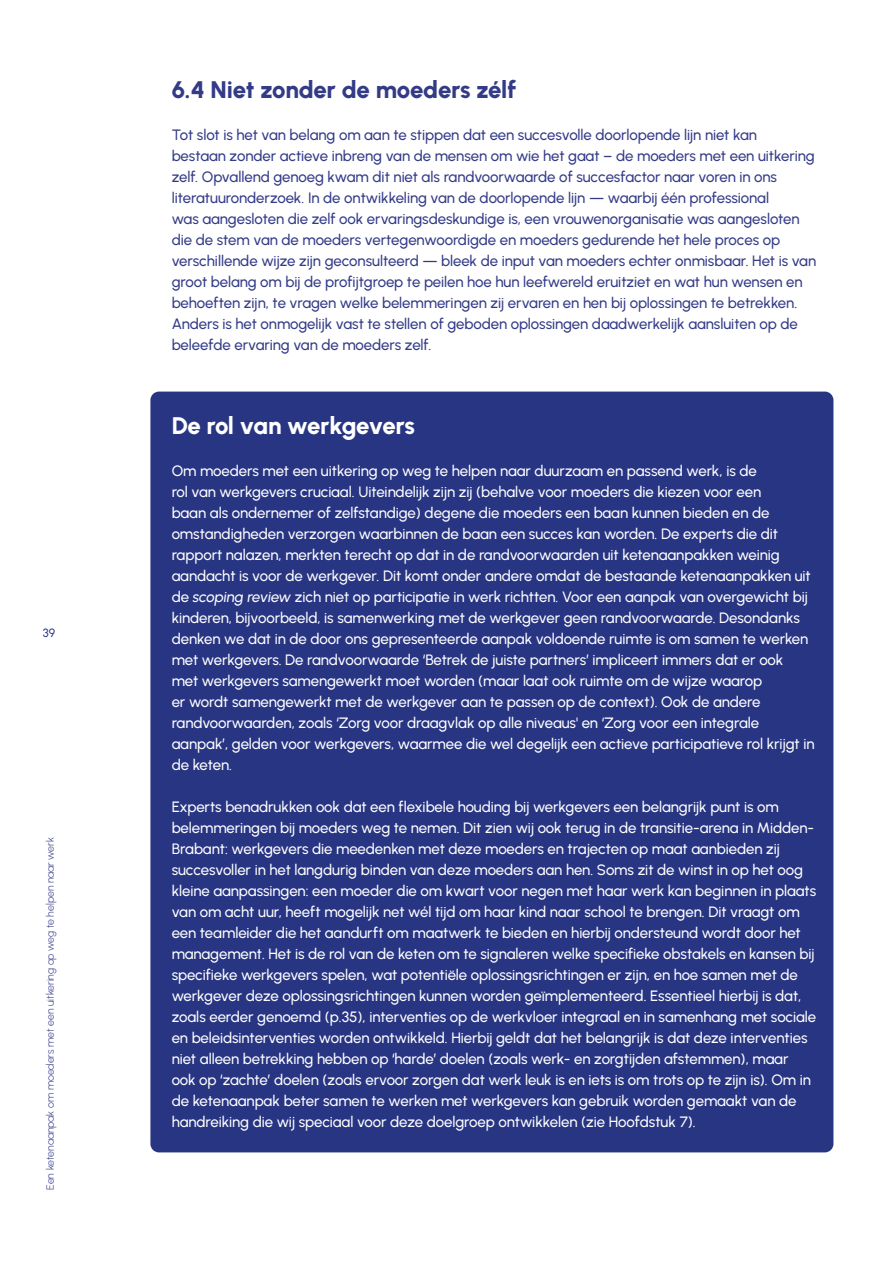
<style>
.page{position:relative;width:893px;height:1263px;background:#fff}
.page>*{position:absolute;margin:0;border:0;box-sizing:border-box;transform-origin:0 0}
.t1{font:800 24px "Urbanist";letter-spacing:-.01em;color:#333b87}
.t2{font:800 24px "Urbanist";letter-spacing:-.02em;color:#fff}
.t3{font:500 15px/21px "Urbanist";letter-spacing:-.005em;color:#fff}
.t4{font:500 15px/21px "Urbanist";letter-spacing:-.005em;color:#333b87}
.t5{font:500 12px "Urbanist";color:#333b87}
.t6{font:300 10.5px "Urbanist";letter-spacing:-.01em;color:#333b87}
.s1{font-style:italic}
</style>
<div class="page">
<div style="left:150px;top:392px;width:683px;height:760px;background:#283583;border-radius:9px"></div>
<p class="t5" style="left:43px;top:625px;width:14px">39</p>
<p class="t6" style="left:43px;top:1190px;width:354px;rotate:-90deg">Een ketenaanpak om moeders met een uitkering op weg te helpen naar werk</p>
<h1 class="t1" style="left:172px;top:72px;width:346px">6.4 Niet zonder de moeders zélf</h1>
<p class="t4" style="left:172px;top:123px;width:646px">Tot slot is het van belang om aan te stippen dat een succesvolle doorlopende lijn niet kan<br>bestaan zonder actieve inbreng van de mensen om wie het gaat – de moeders met een uitkering zelf. Opvallend genoeg kwam dit niet als randvoorwaarde of succesfactor naar voren in ons literatuuronderzoek. In de ontwikkeling van de doorlopende lijn — waarbij één professional<br>was aangesloten die zelf ook ervaringsdeskundige is, een vrouwenorganisatie was aangesloten die de stem van de moeders vertegenwoordigde en moeders gedurende het hele proces op verschillende wijze zijn geconsulteerd — bleek de input van moeders echter onmisbaar. Het is van groot belang om bij de profijtgroep te peilen hoe hun leefwereld eruitziet en wat hun wensen en behoeften zijn, te vragen welke belemmeringen zij ervaren en hen bij oplossingen te betrekken.<br>Anders is het onmogelijk vast te stellen of geboden oplossingen daadwerkelijk aansluiten op de beleefde ervaring van de moeders zelf.</p>
<h1 class="t2" style="left:172px;top:408px;width:245px">De rol van werkgevers</h1>
<p class="t3" style="left:172px;top:459px;width:644px">Om moeders met een uitkering op weg te helpen naar duurzaam en passend werk, is de<br>rol van werkgevers cruciaal. Uiteindelijk zijn zij (behalve voor moeders die kiezen voor een<br>baan als ondernemer of zelfstandige) degene die moeders een baan kunnen bieden en de omstandigheden verzorgen waarbinnen de baan een succes kan worden. De experts die dit rapport nalazen, merkten terecht op dat in de randvoorwaarden uit ketenaanpakken weinig aandacht is voor de werkgever. Dit komt onder andere omdat de bestaande ketenaanpakken uit de <span class="s1">scoping review</span> zich niet op participatie in werk richtten. Voor een aanpak van overgewicht bij kinderen, bijvoorbeeld, is samenwerking met de werkgever geen randvoorwaarde. Desondanks denken we dat in de door ons gepresenteerde aanpak voldoende ruimte is om samen te werken met werkgevers. De randvoorwaarde ‘Betrek de juiste partners’ impliceert immers dat er ook<br>met werkgevers samengewerkt moet worden (maar laat ook ruimte om de wijze waarop<br>er wordt samengewerkt met de werkgever aan te passen op de context). Ook de andere randvoorwaarden, zoals ‘Zorg voor draagvlak op alle niveaus' en ‘Zorg voor een integrale aanpak’, gelden voor werkgevers, waarmee die wel degelijk een actieve participatieve rol krijgt in de keten.</p>
<p class="t3" style="left:172px;top:795px;width:646px">Experts benadrukken ook dat een flexibele houding bij werkgevers een belangrijk punt is om belemmeringen bij moeders weg te nemen. Dit zien wij ook terug in de transitie-arena in Midden-Brabant: werkgevers die meedenken met deze moeders en trajecten op maat aanbieden zij succesvoller in het langdurig binden van deze moeders aan hen. Soms zit de winst in op het oog kleine aanpassingen: een moeder die om kwart voor negen met haar werk kan beginnen in plaats van om acht uur, heeft mogelijk net wél tijd om haar kind naar school te brengen. Dit vraagt om een teamleider die het aandurft om maatwerk te bieden en hierbij ondersteund wordt door het management. Het is de rol van de keten om te signaleren welke specifieke obstakels en kansen bij specifieke werkgevers spelen, wat potentiële oplossingsrichtingen er zijn, en hoe samen met de werkgever deze oplossingsrichtingen kunnen worden geïmplementeerd. Essentieel hierbij is dat, zoals eerder genoemd (p.35), interventies op de werkvloer integraal en in samenhang met sociale en beleidsinterventies worden ontwikkeld. Hierbij geldt dat het belangrijk is dat deze interventies niet alleen betrekking hebben op ‘harde’ doelen (zoals werk- en zorgtijden afstemmen), maar ook op ‘zachte’ doelen (zoals ervoor zorgen dat werk leuk is en iets is om trots op te zijn is). Om in de ketenaanpak beter samen te werken met werkgevers kan gebruik worden gemaakt van de handreiking die wij speciaal voor deze doelgroep ontwikkelen (zie Hoofdstuk 7).</p>
</div>
